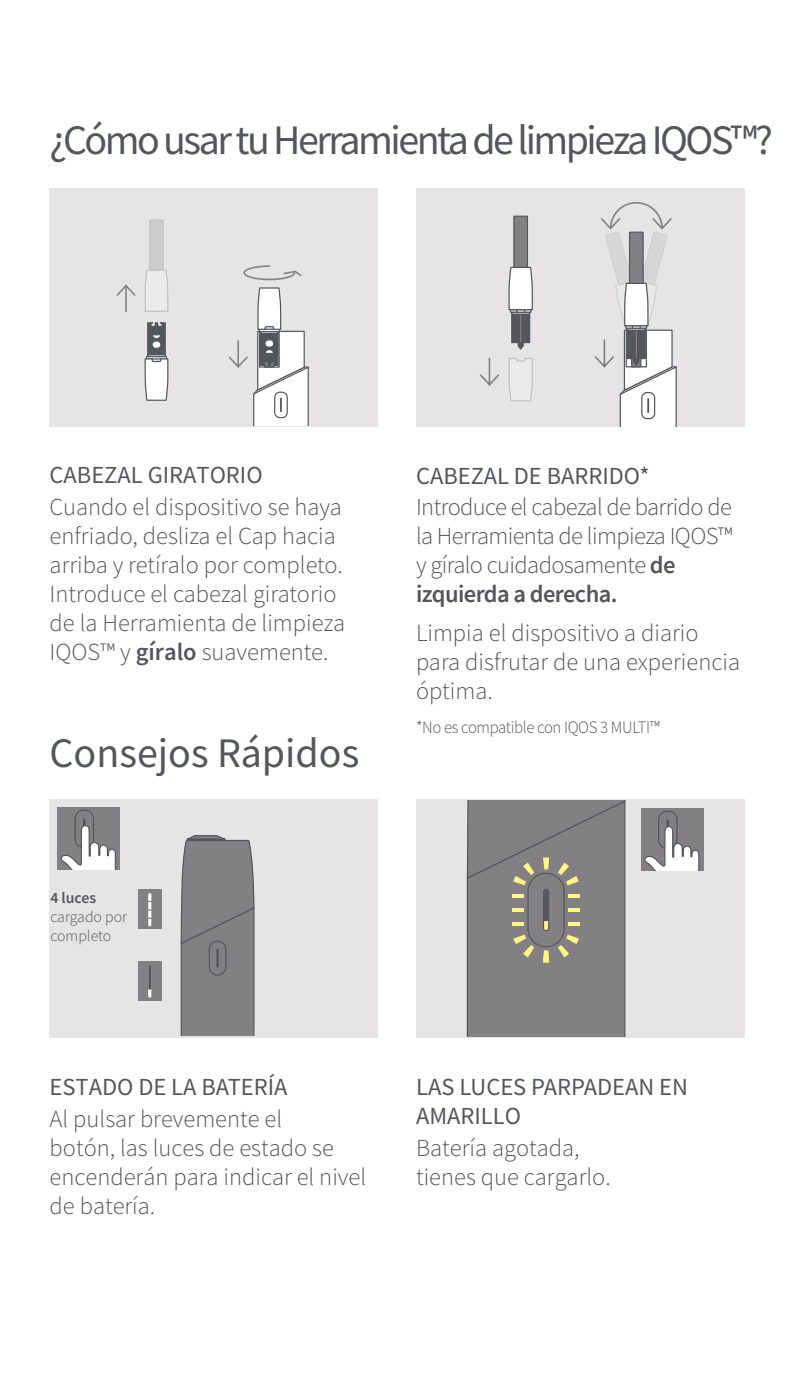
<style>
.page{position:relative;width:795px;height:1386px;background:#fff}
.page>*{position:absolute;margin:0;border:0;box-sizing:border-box;transform-origin:0 0}
.t1{font:42px "Source Sans Pro";letter-spacing:-.06em;color:#53565a}
.t2{font:42px "Source Sans Pro";color:#53565a}
.t3{font:300 24.5px/29.1px "Source Sans Pro";color:#53565a}
.t4{font:300 24.5px/29.1px "Source Sans Pro";letter-spacing:-.025em;color:#53565a}
.t5{font:24.5px/29.1px "Source Sans Pro";color:#53565a}
.t6{font:300 17.5px "Source Sans Pro";letter-spacing:-.02em;color:#53565a;scale:.95 1}
.t7{font:300 15.75px/18.9px "Source Sans Pro";color:#53565a}
.t8{font:600 15.75px "Source Sans Pro";color:#53565a}
.s1{font-weight:600}
</style>
<div class="page">
<div style="left:416px;top:188px;width:328px;height:239px;background:#e6e4e5"></div>
<div style="left:50px;top:188px;width:328px;height:238px;background:#e6e4e5"></div>
<svg style="left:144px;top:322px;width:25px;height:79px;background:#b9babb"></svg>
<svg style="left:144px;top:269px;width:24px;height:43px"></svg>
<div style="left:150px;top:220px;width:13px;height:50px;background:#cdcbcc"></div>
<div style="left:149px;top:219px;width:15px;height:52px;border:1px solid #53565a"></div>
<svg style="left:116px;top:285px;width:20px;height:27px"></svg>
<svg style="left:228px;top:265px;width:81px;height:160px"></svg>
<div style="left:50px;top:799px;width:328px;height:239px;background:#e6e4e5"></div>
<svg style="left:180px;top:835px;width:75px;height:201px;background:#828083"></svg>
<div style="left:187px;top:839px;width:38px;height:2px;border:1px solid #53565a"></div>
<div style="left:138px;top:961px;width:24px;height:39px;background:#838083"></div>
<div style="left:138px;top:890px;width:24px;height:39px;background:#838083"></div>
<svg style="left:58px;top:807px;width:62px;height:62px;background:#9c9a9d"></svg>
<div style="left:148px;top:892px;width:4px;height:35px;border:1px solid #838083;border-radius:2px"></div>
<div style="left:148px;top:964px;width:4px;height:34px;border:1px solid #838083;border-radius:2px"></div>
<hr style="left:148px;top:893px;width:3px;height:33px;background:#fff;border-radius:2px">
<svg style="left:148px;top:989px;width:3px;height:9px"></svg>
<div style="left:416px;top:799px;width:328px;height:239px;background:#e6e4e5"></div>
<svg style="left:641px;top:808px;width:62px;height:62px;background:#9c9a9d"></svg>
<svg style="left:466px;top:800px;width:160px;height:236px;background:#858282"></svg>
<div style="left:514px;top:216px;width:13px;height:51px;background:#838083"></div>
<div style="left:513px;top:216px;width:15px;height:52px;border:1px solid #53565a"></div>
<svg style="left:508px;top:358px;width:25px;height:43px"></svg>
<svg style="left:480px;top:357px;width:19px;height:29px"></svg>
<svg style="left:594px;top:202px;width:83px;height:225px"></svg>
<svg style="left:508px;top:250px;width:25px;height:100px"></svg>
<hr style="left:635px;top:331px;width:2px;height:26px;background:#838083">
<h1 class="t1" style="left:50px;top:113px;width:724px">¿Cómo usar tu Herramienta de limpieza IQOS™?</h1>
<p class="t5" style="left:50px;top:461px;width:214px">CABEZAL GIRATORIO</p>
<p class="t3" style="left:50px;top:492px;width:297px">Cuando el dispositivo se haya enfriado, desliza el Cap hacia arriba y retíralo por completo.<br>Introduce el cabezal giratorio de la Herramienta de limpieza<br>IQOS™ y <span class="s1">gíralo</span> suavemente.</p>
<h1 class="t2" style="left:50px;top:726px;width:311px">Consejos Rápidos</h1>
<p class="t8" style="left:50px;top:888px;width:47px">4 luces</p>
<p class="t7" style="left:50px;top:908px;width:78px">cargado por completo</p>
<p class="t5" style="left:416px;top:461px;width:235px">CABEZAL DE BARRIDO*</p>
<p class="t4" style="left:416px;top:492px;width:318px">Introduce el cabezal de barrido de la Herramienta de limpieza IQOS™ y gíralo cuidadosamente <span class="s1">de izquierda a derecha.</span></p>
<p class="t3" style="left:416px;top:619px;width:325px">Limpia el dispositivo a diario para disfrutar de una experiencia óptima.</p>
<p class="t6" style="left:416px;top:717px;width:258px">*No es compatible con IQOS 3 MULTI™</p>
<p class="t5" style="left:50px;top:1072px;width:239px">ESTADO DE LA BATERÍA</p>
<p class="t3" style="left:50px;top:1104px;width:318px">Al pulsar brevemente el<br>botón, las luces de estado se encenderán para indicar el nivel de batería.</p>
<p class="t5" style="left:416px;top:1072px;width:273px">LAS LUCES PARPADEAN EN<br>AMARILLO</p>
<p class="t3" style="left:416px;top:1133px;width:196px">Batería agotada, tienes que cargarlo.</p>
</div>
